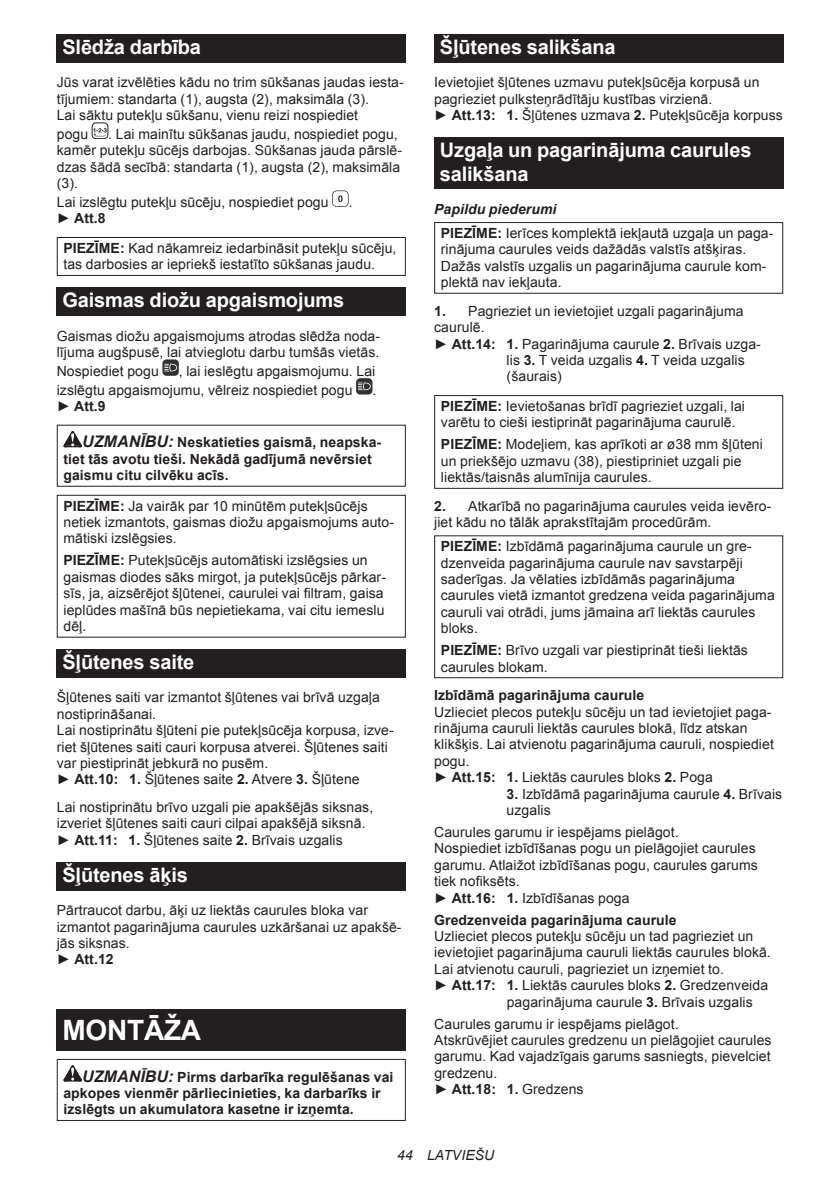
<style>
.page{position:relative;width:840px;height:1191px;background:#fff}
.page>*{position:absolute;margin:0;border:0;box-sizing:border-box;transform-origin:0 0}
.t1{font:700 28px "Arial";letter-spacing:-.01em;color:#fff}
.t2{font:700 20px/23.4px "Arial";letter-spacing:-.01em;color:#fff}
.t3{font:14px/16.4px "Arial";letter-spacing:.005em;color:#231f20}
.t4{font:700 14px/16.4px "Arial";letter-spacing:.005em;color:#231f20}
.t5{font:italic 14px "Arial";letter-spacing:.005em;color:#231f20}
.s1{font-weight:700}
.s2{font-weight:400}
.s3{font-style:italic;font-size:16px}
.s4{font-weight:700;font-style:italic}
</style>
<div class="page">
<div style="left:57px;top:34px;width:348px;height:29px;background:#231f20"></div>
<div style="left:92px;top:123px;width:16px;height:16px;border:1px solid #231f20;border-radius:4px"></div>
<svg style="left:93px;top:128px;width:14px;height:8px"></svg>
<svg style="left:332px;top:190px;width:16px;height:17px"></svg>
<div style="left:57px;top:237px;width:348px;height:39px;border:1px solid #231f20"></div>
<div style="left:57px;top:287px;width:348px;height:29px;background:#231f20"></div>
<div style="left:162px;top:359px;width:17px;height:17px;background:#333233;border-radius:4px"></div>
<svg style="left:164px;top:363px;width:13px;height:9px"></svg>
<div style="left:356px;top:378px;width:16px;height:16px;background:#333233;border-radius:4px"></div>
<svg style="left:358px;top:382px;width:12px;height:9px"></svg>
<svg style="left:63px;top:431px;width:19px;height:16px"></svg>
<div style="left:57px;top:425px;width:348px;height:62px;border:1px solid #231f20"></div>
<div style="left:57px;top:495px;width:348px;height:142px;border:1px solid #231f20"></div>
<div style="left:57px;top:649px;width:348px;height:28px;background:#231f20"></div>
<div style="left:57px;top:862px;width:348px;height:28px;background:#231f20"></div>
<div style="left:57px;top:1009px;width:348px;height:41px;background:#231f20"></div>
<svg style="left:63px;top:1065px;width:19px;height:16px"></svg>
<div style="left:57px;top:1059px;width:348px;height:62px;border:1px solid #231f20"></div>
<div style="left:434px;top:34px;width:348px;height:29px;background:#231f20"></div>
<div style="left:434px;top:137px;width:348px;height:52px;background:#231f20"></div>
<div style="left:434px;top:222px;width:348px;height:72px;border:1px solid #231f20"></div>
<div style="left:434px;top:395px;width:348px;height:94px;border:1px solid #231f20"></div>
<div style="left:434px;top:535px;width:348px;height:143px;border:1px solid #231f20"></div>
<h2 class="t2" style="left:62px;top:36px;width:140px">Slēdža darbība</h2>
<p class="t3" style="left:57px;top:74px;width:348px">Jūs varat izvēlēties kādu no trim sūkšanas jaudas iesta&shy;tījumiem: standarta (1), augsta (2), maksimāla (3).<br>Lai sāktu putekļu sūkšanu, vienu reizi nospiediet</p>
<p class="t3" style="left:57px;top:127px;width:33px">pogu</p>
<p class="t3" style="left:57px;top:126px;width:346px;text-indent:51px">. Lai mainītu sūkšanas jaudu, nospiediet pogu, kamēr putekļu sūcējs darbojas. Sūkšanas jauda pārslē&shy;dzas šādā secībā: standarta (1), augsta (2), maksimāla (3).</p>
<p class="t3" style="left:57px;top:194px;width:273px">Lai izslēgtu putekļu sūcēju, nospiediet pogu</p>
<p class="t3" style="left:348px;top:195px;width:5px">.</p>
<p class="t3" style="left:63px;top:204px;width:334px;line-height:29.6px;text-indent:-7px">► <span class="s1">Att.8<br>PIEZĪME:</span> Kad nākamreiz iedarbināsit putekļu sūcēju,</p>
<p class="t3" style="left:63px;top:256px;width:313px">tas darbosies ar iepriekš iestatīto sūkšanas jaudu.</p>
<h2 class="t2" style="left:62px;top:289px;width:283px">Gaismas diožu apgaismojums</h2>
<p class="t3" style="left:57px;top:328px;width:325px">Gaismas diožu apgaismojums atrodas slēdža noda&shy;lījuma augšpusē, lai atvieglotu darbu tumšās vietās.</p>
<p class="t3" style="left:57px;top:364px;width:103px">Nospiediet pogu</p>
<p class="t3" style="left:57px;top:362px;width:320px;line-height:18.8px;text-indent:122px">, lai ieslēgtu apgaismojumu. Lai izslēgtu apgaismojumu, vēlreiz nospiediet pogu</p>
<p class="t3" style="left:372px;top:383px;width:5px">.</p>
<p class="t4" style="left:57px;top:399px;width:50px"><span class="s2">►</span> Att.9</p>
<p class="t4" style="left:63px;top:434px;width:319px;text-indent:19px"><span class="s3">UZMANĪBU:</span> Neskatieties gaismā, neapska&shy;tiet tās avotu tieši. Nekādā gadījumā nevērsiet gaismu citu cilvēku acīs.</p>
<p class="t3" style="left:63px;top:497px;width:332px"><span class="s1">PIEZĪME:</span> Ja vairāk par 10 minūtēm putekļsūcējs netiek izmantots, gaismas diožu apgaismojums auto&shy;mātiski izslēgsies.</p>
<p class="t3" style="left:63px;top:552px;width:324px"><span class="s1">PIEZĪME:</span> Putekļsūcējs automātiski izslēgsies un gaismas diodes sāks mirgot, ja putekļsūcējs pārkar&shy;sīs, ja, aizsērējot šļūtenei, caurulei vai filtram, gaisa ieplūdes mašīnā būs nepietiekama, vai citu iemeslu dēļ.</p>
<h2 class="t2" style="left:62px;top:651px;width:133px">Šļūtenes saite</h2>
<p class="t3" style="left:57px;top:689px;width:338px">Šļūtenes saiti var izmantot šļūtenes vai brīvā uzgaļa nostiprināšanai.<br>Lai nostiprinātu šļūteni pie putekļsūcēja korpusa, izve&shy;riet šļūtenes saiti cauri korpusa atverei. Šļūtenes saiti var piestiprināt jebkurā no pusēm.<br>► <span class="s1">Att.10: 1.</span> Šļūtenes saite <span class="s1">2.</span> Atvere <span class="s1">3.</span> Šļūtene</p>
<p class="t3" style="left:57px;top:799px;width:318px">Lai nostiprinātu brīvo uzgali pie apakšējās siksnas, izveriet šļūtenes saiti cauri cilpai apakšējā siksnā. ► <span class="s1">Att.11: 1.</span> Šļūtenes saite <span class="s1">2.</span> Brīvais uzgalis</p>
<h2 class="t2" style="left:62px;top:863px;width:127px">Šļūtenes āķis</h2>
<p class="t3" style="left:57px;top:902px;width:346px">Pārtraucot darbu, āķi uz liektās caurules bloka var izmantot pagarinājuma caurules uzkāršanai uz apakšē&shy;jās siksnas.<br>► <span class="s1">Att.12</span></p>
<h1 class="t1" style="left:62px;top:1011px;width:140px">MONTĀŽA</h1>
<p class="t4" style="left:63px;top:1068px;width:331px;text-indent:19px"><span class="s3">UZMANĪBU:</span> Pirms darbarīka regulēšanas vai apkopes vienmēr pārliecinieties, ka darbarīks ir izslēgts un akumulatora kasetne ir izņemta.</p>
<h2 class="t2" style="left:439px;top:36px;width:177px">Šļūtenes salikšana</h2>
<p class="t3" style="left:434px;top:74px;width:350px">Ievietojiet šļūtenes uzmavu putekļsūcēja korpusā un pagrieziet pulksteņrādītāju kustības virzienā.<br>► <span class="s1">Att.13: 1.</span> Šļūtenes uzmava <span class="s1">2.</span> Putekļsūcēja korpuss</p>
<h2 class="t2" style="left:439px;top:139px;width:313px">Uzgaļa un pagarinājuma caurules salikšana</h2>
<p class="t3" style="left:440px;top:197px;width:334px;line-height:23.8px;text-indent:-7px"><span class="s4">Papildu piederumi<br></span><span class="s1">PIEZĪME:</span> Ierīces komplektā iekļautā uzgaļa un paga-</p>
<p class="t3" style="left:440px;top:241px;width:327px">rinājuma caurules veids dažādās valstīs atšķiras.<br>Dažās valstīs uzgalis un pagarinājuma caurule kom&shy;plektā nav iekļauta.</p>
<p class="t3" style="left:434px;top:303px;width:311px"><span class="s1">1.</span> Pagrieziet un ievietojiet uzgali pagarinājuma</p>
<p class="t3" style="left:434px;top:319px;width:52px">caurulē.</p>
<p class="t3" style="left:434px;top:335px;width:328px">► <span class="s1">Att.14: 1.</span> Pagarinājuma caurule <span class="s1">2.</span> Brīvais uzga-</p>
<p class="t3" style="left:506px;top:353px;width:239px">lis <span class="s1">3.</span> T veida uzgalis <span class="s1">4.</span> T veida uzgalis</p>
<p class="t3" style="left:506px;top:369px;width:57px">(šaurais)</p>
<p class="t3" style="left:440px;top:398px;width:305px"><span class="s1">PIEZĪME:</span> Ievietošanas brīdī pagrieziet uzgali, lai varētu to cieši iestiprināt pagarinājuma caurulē.</p>
<p class="t3" style="left:440px;top:436px;width:323px"><span class="s1">PIEZĪME:</span> Modeļiem, kas aprīkoti ar ø38 mm šļūteni un priekšējo uzmavu (38), piestipriniet uzgali pie liektās/taisnās alumīnija caurules.</p>
<p class="t3" style="left:434px;top:498px;width:338px"><span class="s1">2.</span> Atkarībā no pagarinājuma caurules veida ievēro&shy;jiet kādu no tālāk aprakstītajām procedūrām.</p>
<p class="t3" style="left:440px;top:538px;width:335px"><span class="s1">PIEZĪME:</span> Izbīdāmā pagarinājuma caurule un gre&shy;dzenveida pagarinājuma caurule nav savstarpēji saderīgas. Ja vēlaties izbīdāmās pagarinājuma caurules vietā izmantot gredzena veida pagarinājuma cauruli vai otrādi, jums jāmaina arī liektās caurules bloks.</p>
<p class="t3" style="left:440px;top:642px;width:308px"><span class="s1">PIEZĪME:</span> Brīvo uzgali var piestiprināt tieši liektās caurules blokam.</p>
<p class="t4" style="left:434px;top:687px;width:211px">Izbīdāmā pagarinājuma caurule</p>
<p class="t3" style="left:434px;top:703px;width:341px">Uzlieciet plecos putekļu sūcēju un tad ievietojiet paga&shy;rinājuma cauruli liektās caurules blokā, līdz atskan klikšķis. Lai atvienotu pagarinājuma cauruli, nospiediet pogu.<br>► <span class="s1">Att.15: 1.</span> Liektās caurules bloks <span class="s1">2.</span> Poga</p>
<p class="t3" style="left:506px;top:785px;width:277px"><span class="s1">3.</span> Izbīdāmā pagarinājuma caurule <span class="s1">4.</span> Brīvais uzgalis</p>
<p class="t3" style="left:434px;top:824px;width:325px">Caurules garumu ir iespējams pielāgot.<br>Nospiediet izbīdīšanas pogu un pielāgojiet caurules garumu. Atlaižot izbīdīšanas pogu, caurules garums tiek nofiksēts.<br>► <span class="s1">Att.16: 1.</span> Izbīdīšanas poga</p>
<p class="t4" style="left:434px;top:912px;width:244px">Gredzenveida pagarinājuma caurule</p>
<p class="t3" style="left:434px;top:928px;width:320px">Uzlieciet plecos putekļu sūcēju un tad pagrieziet un</p>
<p class="t3" style="left:434px;top:944px;width:338px">ievietojiet pagarinājuma cauruli liektās caurules blokā.</p>
<p class="t3" style="left:434px;top:960px;width:291px">Lai atvienotu cauruli, pagrieziet un izņemiet to.</p>
<p class="t3" style="left:434px;top:977px;width:335px">► <span class="s1">Att.17: 1.</span> Liektās caurules bloks <span class="s1">2.</span> Gredzenveida</p>
<p class="t3" style="left:506px;top:993px;width:247px">pagarinājuma caurule <span class="s1">3.</span> Brīvais uzgalis</p>
<p class="t3" style="left:434px;top:1015px;width:338px">Caurules garumu ir iespējams pielāgot.<br>Atskrūvējiet caurules gredzenu un pielāgojiet caurules garumu. Kad vajadzīgais garums sasniegts, pievelciet gredzenu.<br>► <span class="s1">Att.18: 1.</span> Gredzens</p>
<p class="t5" style="left:397px;top:1147px;width:99px">44 LATVIEŠU</p>
</div>
